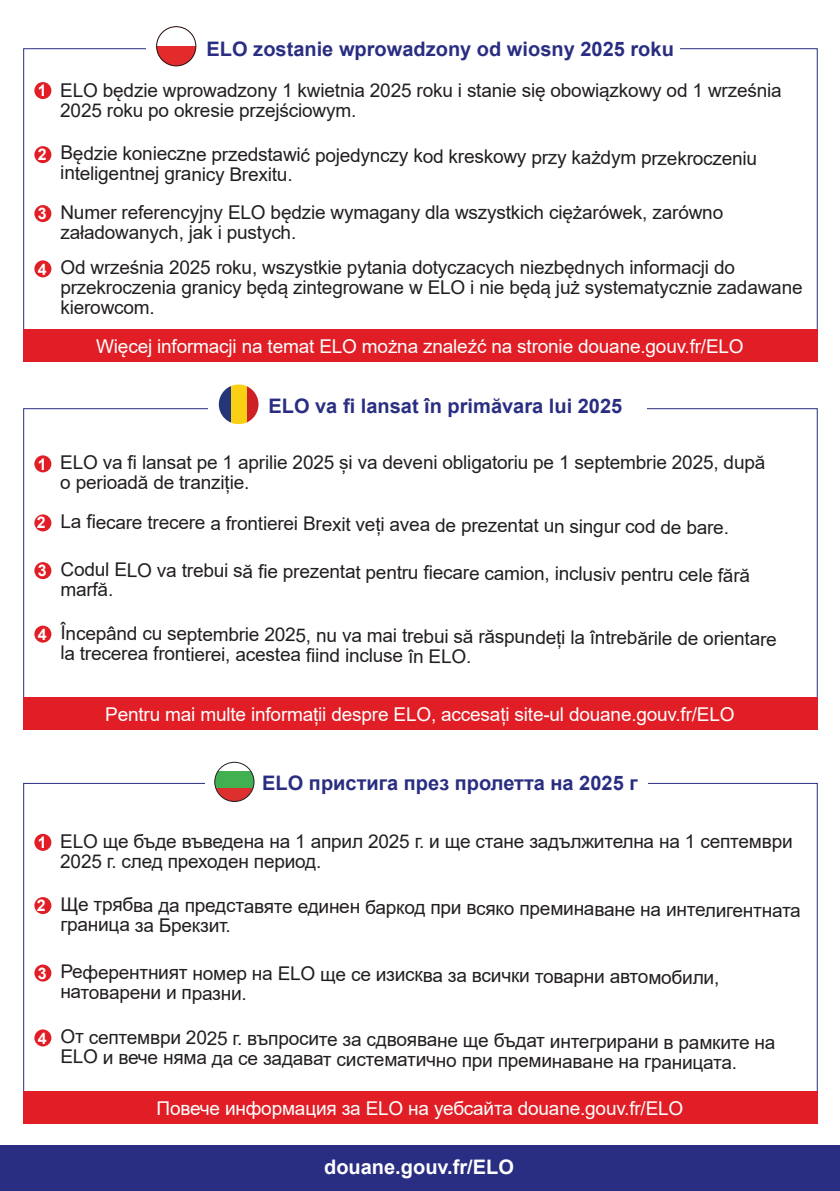
<style>
.page{position:relative;width:840px;height:1191px;background:#fff}
.page>*{position:absolute;margin:0;border:0;box-sizing:border-box;transform-origin:0 0}
.T_bleu_gras{font:700 20px "Arial";color:#2a2e82}
.t1{font:700 20px "Arial";color:#fff}
.Texte{font:19px/20px "Arial";letter-spacing:-.01em;color:#231f20}
.contact{font:19px "Arial";letter-spacing:-.01em;color:#fff}
.texte_surligné{font:700 16px "Arial";color:#fff}
</style>
<div class="page">
<div style="left:0;top:1145px;width:839px;height:46px;background:#2a2e82"></div>
<div style="left:23px;top:330px;width:793px;height:32px;background:#e11e25"></div>
<div style="left:23px;top:698px;width:793px;height:32px;background:#e11e25"></div>
<div style="left:23px;top:1091px;width:793px;height:32px;background:#e11e25"></div>
<div style="left:156px;top:27px;width:40px;height:39px;background:#e42b2b;border-radius:20px"></div>
<div style="left:156px;top:27px;width:40px;height:19px;background:#fff"></div>
<div style="left:156px;top:26px;width:40px;height:40px;border:1px solid #260e0d;border-radius:50%"></div>
<svg style="left:246px;top:386px;width:12px;height:37px"></svg>
<div style="left:231px;top:384px;width:15px;height:40px;background:#fad014"></div>
<svg style="left:219px;top:386px;width:12px;height:37px"></svg>
<svg style="left:215px;top:762px;width:39px;height:39px"></svg>
<svg style="left:215px;top:787px;width:39px;height:14px"></svg>
<div style="left:215px;top:770px;width:39px;height:17px;background:#41b050"></div>
<div style="left:214px;top:762px;width:40px;height:39px;border:1px solid #231f20;border-radius:50%"></div>
<div style="left:34px;top:82px;width:17px;height:17px;background:#e11e25;border-radius:50%"></div>
<div style="left:34px;top:455px;width:17px;height:17px;background:#e11e25;border-radius:50%"></div>
<div style="left:34px;top:834px;width:17px;height:17px;background:#e11e25;border-radius:50%"></div>
<div style="left:34px;top:146px;width:17px;height:17px;background:#e11e25;border-radius:50%"></div>
<div style="left:34px;top:514px;width:17px;height:17px;background:#e11e25;border-radius:50%"></div>
<div style="left:34px;top:897px;width:17px;height:17px;background:#e11e25;border-radius:50%"></div>
<div style="left:34px;top:205px;width:17px;height:17px;background:#e11e25;border-radius:50%"></div>
<div style="left:34px;top:562px;width:17px;height:17px;background:#e11e25;border-radius:50%"></div>
<div style="left:34px;top:964px;width:17px;height:17px;background:#e11e25;border-radius:50%"></div>
<div style="left:34px;top:260px;width:17px;height:17px;background:#e11e25;border-radius:50%"></div>
<div style="left:34px;top:625px;width:17px;height:17px;background:#e11e25;border-radius:50%"></div>
<div style="left:34px;top:1029px;width:17px;height:17px;background:#e11e25;border-radius:50%"></div>
<p class="T_bleu_gras" style="left:206px;top:35px;width:468px">ELO zostanie wprowadzony od wiosny 2025 roku</p>
<p class="texte_surligné" style="left:38px;top:79px;width:10px">1</p>
<p class="Texte" style="left:60px;top:80px;width:722px">ELO będzie wprowadzony 1 kwietnia 2025 roku i stanie się obowiązkowy od 1 września<br>2025 roku po okresie przejściowym.</p>
<p class="texte_surligné" style="left:38px;top:144px;width:10px">2</p>
<p class="Texte" style="left:60px;top:146px;width:698px;line-height:18px">Będzie konieczne przedstawić pojedynczy kod kreskowy przy każdym przekroczeniu inteligentnej granicy Brexitu.</p>
<p class="texte_surligné" style="left:38px;top:202px;width:10px">3</p>
<p class="texte_surligné" style="left:38px;top:258px;width:10px">4</p>
<p class="Texte" style="left:60px;top:202px;width:664px">Numer referencyjny ELO będzie wymagany dla wszystkich ciężarówek, zarówno załadowanych, jak i pustych.</p>
<p class="Texte" style="left:60px;top:257px;width:743px">Od września 2025 roku, wszystkie pytania dotyczacych niezbędnych informacji do przekroczenia granicy będą zintegrowane w ELO i nie będą już systematycznie zadawane kierowcom.</p>
<p class="contact" style="left:96px;top:333px;width:648px">Więcej informacji na temat ELO można znaleźć na stronie douane.gouv.fr/ELO</p>
<p class="T_bleu_gras" style="left:268px;top:392px;width:355px">ELO va fi lansat în primăvara lui 2025</p>
<p class="texte_surligné" style="left:38px;top:453px;width:10px">1</p>
<p class="Texte" style="left:60px;top:452px;width:706px">ELO va fi lansat pe 1 aprilie 2025 și va deveni obligatoriu pe 1 septembrie 2025, după o perioadă de tranziție.</p>
<p class="texte_surligné" style="left:37px;top:511px;width:10px">2</p>
<p class="Texte" style="left:60px;top:514px;width:669px">La fiecare trecere a frontierei Brexit veți avea de prezentat un singur cod de bare.</p>
<p class="texte_surligné" style="left:38px;top:559px;width:10px">3</p>
<p class="Texte" style="left:60px;top:563px;width:691px;line-height:17.2px">Codul ELO va trebui să fie prezentat pentru fiecare camion, inclusiv pentru cele fără marfă.</p>
<p class="texte_surligné" style="left:38px;top:623px;width:10px">4</p>
<p class="Texte" style="left:60px;top:627px;width:717px;line-height:18.4px">Începând cu septembrie 2025, nu va mai trebui să răspundeți la întrebările de orientare la trecerea frontierei, acestea fiind incluse în ELO.</p>
<p class="contact" style="left:105px;top:701px;width:630px">Pentru mai multe informații despre ELO, accesați site-ul douane.gouv.fr/ELO</p>
<p class="T_bleu_gras" style="left:262px;top:769px;width:377px">ELO пристига през пролетта на 2025 г</p>
<p class="texte_surligné" style="left:38px;top:831px;width:10px">1</p>
<p class="Texte" style="left:60px;top:831px;width:733px">ELO ще бъде въведена на 1 април 2025 г. и ще стане задължителна на 1 септември</p>
<p class="Texte" style="left:60px;top:851px;width:262px">2025 г. след преходен период.</p>
<p class="texte_surligné" style="left:37px;top:893px;width:10px">2</p>
<p class="Texte" style="left:60px;top:897px;width:741px">Ще трябва да представяте единен баркод при всяко преминаване на интелигентната</p>
<p class="Texte" style="left:60px;top:915px;width:172px">граница за Брекзит.</p>
<p class="texte_surligné" style="left:38px;top:962px;width:10px">3</p>
<p class="Texte" style="left:60px;top:965px;width:660px;line-height:17.8px">Референтният номер на ELO ще се изисква за всички товарни автомобили, натоварени и празни.</p>
<p class="texte_surligné" style="left:38px;top:1026px;width:10px">4</p>
<p class="Texte" style="left:60px;top:1029px;width:716px">От септември 2025 г. въпросите за сдвояване ще бъдат интегрирани в рамките на<br>ELO и вече няма да се задават систематично при преминаване на границата.</p>
<p class="contact" style="left:156px;top:1094px;width:528px">Повече информация за ELO на уебсайта douane.gouv.fr/ELO</p>
<p class="t1" style="left:324px;top:1152px;width:191px">douane.gouv.fr/ELO</p>
</div>
